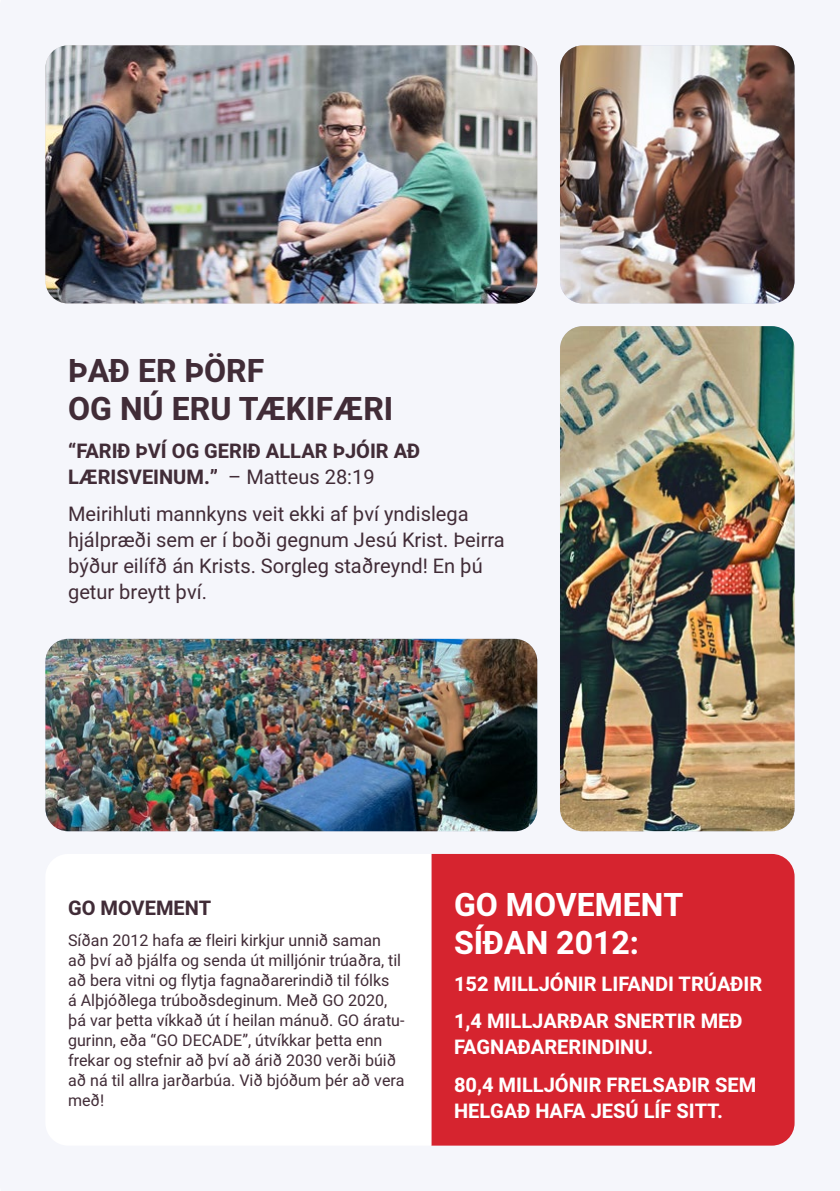
<style>
.page{position:relative;width:840px;height:1191px;background:#fff}
.page>*{position:absolute;margin:0;border:0;box-sizing:border-box;transform-origin:0 0}
.t1{font:700 32px/38px "Heebo";color:#412c37}
.t2{font:700 32px/38px "Heebo";color:#fff}
.t3{font:20px/26px "Heebo";color:#412c37}
.t4{font:700 20px/37.4px "Heebo";color:#fff}
.t5{font:700 20px/26px "Heebo";color:#412c37}
.t6{font:16px/20px "Heebo";color:#412c37}
.s1{font-weight:400}
</style>
<div class="page">
<div style="left:431px;top:854px;width:363px;height:291px;background:#d6242f"></div>
<img style="left:559px;top:326px;width:235px;height:505px">
<img style="left:45px;top:639px;width:492px;height:192px">
<img style="left:559px;top:45px;width:235px;height:258px">
<img style="left:45px;top:45px;width:492px;height:258px">
<h1 class="t1" style="left:68px;top:353px;width:326px">ÞAÐ ER ÞÖRF<br>OG NÚ ERU TÆKIFÆRI</h1>
<p class="t5" style="left:68px;top:438px;width:353px">“FARIÐ ÞVÍ OG GERIÐ ALLAR ÞJÓIR AÐ<br>LÆRISVEINUM.” <span class="s1">– Matteus 28:19</span></p>
<p class="t3" style="left:68px;top:501px;width:438px">Meirihluti mannkyns veit ekki af því yndislega hjálpræði sem er í boði gegnum Jesú Krist. Þeirra býður eilífð án Krists. Sorgleg staðreynd! En þú getur breytt því.</p>
<p class="t5" style="left:68px;top:895px;width:145px">GO MOVEMENT</p>
<p class="t6" style="left:68px;top:930px;width:338px">Síðan 2012 hafa æ fleiri kirkjur unnið saman<br>að því að þjálfa og senda út milljónir trúaðra, til að bera vitni og flytja fagnaðarerindið til fólks<br>á Alþjóðlega trúboðsdeginum. Með GO 2020, þá var þetta víkkað út í heilan mánuð. GO áratu&shy;gurinn, eða “GO DECADE”, útvíkkar þetta enn frekar og stefnir að því að árið 2030 verði búið að ná til allra jarðarbúa. Við bjóðum þér að vera með!</p>
<h1 class="t2" style="left:454px;top:886px;width:231px">GO MOVEMENT<br>SÍÐAN 2012:</h1>
<p class="t4" style="left:454px;top:965px;width:309px">152 MILLJÓNIR LIFANDI TRÚAÐIR<br>1,4 MILLJARÐAR SNERTIR MEÐ</p>
<p class="t4" style="left:454px;top:1029px;width:303px">FAGNAÐARERINDINU.<br>80,4 MILLJÓNIR FRELSAÐIR SEM</p>
<p class="t4" style="left:454px;top:1092px;width:270px">HELGAÐ HAFA JESÚ LÍF SITT.</p>
</div>
